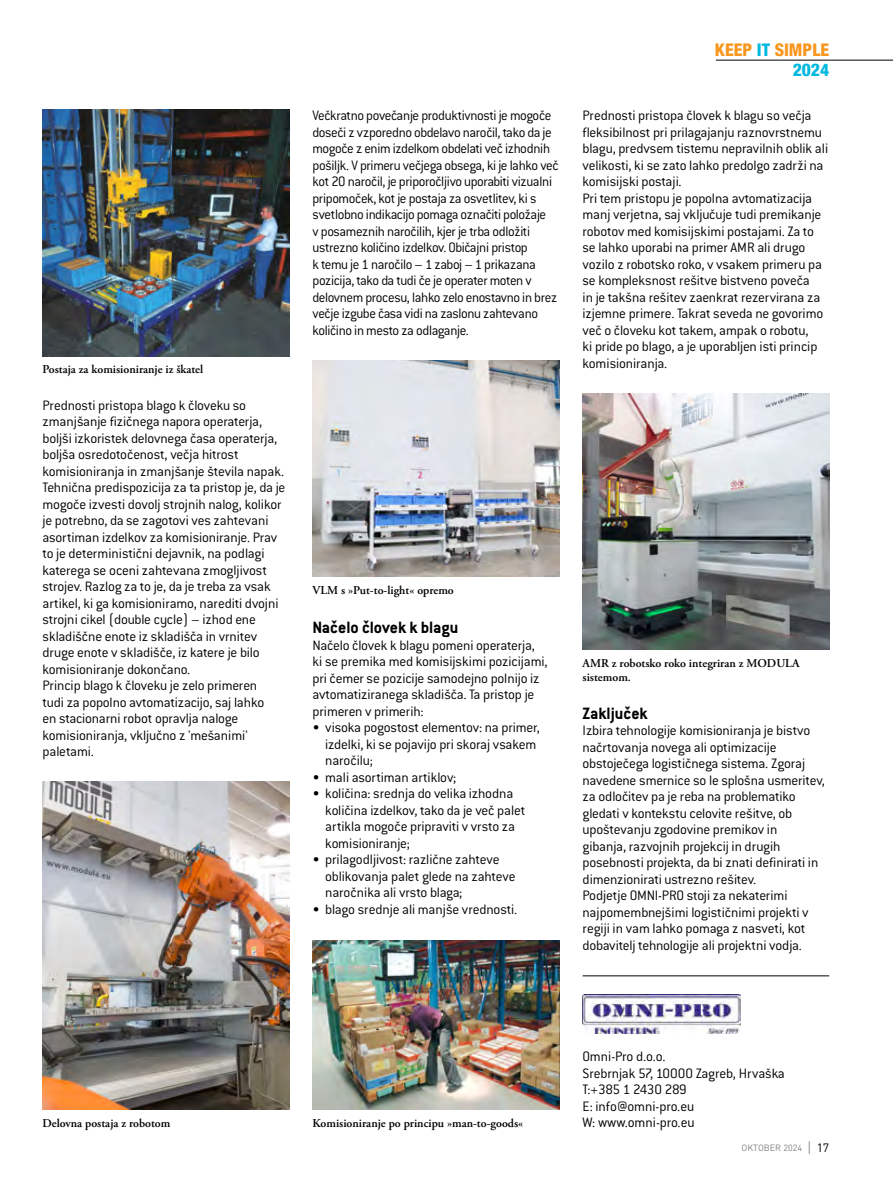
<style>
.page{position:relative;width:893px;height:1191px;background:#fff}
.page>*{position:absolute;margin:0;border:0;box-sizing:border-box;transform-origin:0 0}
.t1{font:700 18px "Conduit ITCW02";color:#000}
.t2{font:800 condensed 17.55px/19.6px "Helvetica Neue LT Pro";color:#f8961d;text-align:right}
.t3{font:300 15px/16.5px "Conduit ITCW02";letter-spacing:-.015em;color:#000}
.t4{font:600 12px/13.5px "Adobe Garamond Pro";color:#000}
.t5{font:9px "DIN";color:#808285}
.s1{color:#00b8de}
.s2{font-family:"Conduit ITCW02";font-weight:300;font-size:20.4px}
.s3{font-size:12px;color:#000}
</style>
<div class="page">
<hr style="left:583px;top:975px;width:246px;height:1px;background:#000">
<hr style="left:716px;top:60px;width:177px;height:1px;background:#000">
<img style="left:43px;top:109px;width:246px;height:247px">
<img style="left:43px;top:781px;width:246px;height:328px">
<img style="left:313px;top:360px;width:246px;height:217px">
<img style="left:583px;top:393px;width:246px;height:257px">
<img style="left:313px;top:940px;width:246px;height:169px">
<img style="left:583px;top:994px;width:157px;height:39px">
<p class="t4" style="left:43px;top:363px;width:162px">Postaja za komisioniranje iz škatel</p>
<p class="t3" style="left:43px;top:397px;width:244px">Prednosti pristopa blago k človeku so zmanjšanje fizičnega napora operaterja, boljši izkoristek delovnega časa operaterja, boljša osredotočenost, večja hitrost komisioniranja in zmanjšanje števila napak.<br>Tehnična predispozicija za ta pristop je, da je mogoče izvesti dovolj strojnih nalog, kolikor je potrebno, da se zagotovi ves zahtevani asortiman izdelkov za komisioniranje. Prav to je deterministični dejavnik, na podlagi katerega se oceni zahtevana zmogljivost strojev. Razlog za to je, da je treba za vsak artikel, ki ga komisioniramo, narediti dvojni strojni cikel (double cycle) – izhod ene skladiščne enote iz skladišča in vrnitev druge enote v skladišče, iz katere je bilo komisioniranje dokončano.<br>Princip blago k človeku je zelo primeren<br>tudi za popolno avtomatizacijo, saj lahko<br>en stacionarni robot opravlja naloge komisioniranja, vključno z 'mešanimi' paletami.</p>
<p class="t3" style="left:313px;top:107px;width:248px">Večkratno povečanje produktivnosti je mogoče doseči z vzporedno obdelavo naročil, tako da je mogoče z enim izdelkom obdelati več izhodnih pošiljk. V primeru večjega obsega, ki je lahko več kot 20 naročil, je priporočljivo uporabiti vizualni pripomoček, kot je postaja za osvetlitev, ki s svetlobno indikacijo pomaga označiti položaje<br>v posameznih naročilih, kjer je trba odložiti ustrezno količino izdelkov. Običajni pristop<br>k temu je 1 naročilo – 1 zaboj – 1 prikazana pozicija, tako da tudi če je operater moten v delovnem procesu, lahko zelo enostavno in brez večje izgube časa vidi na zaslonu zahtevano količino in mesto za odlaganje.</p>
<p class="t2" style="left:715px;top:40px;width:116px">KEEP <span class="s1">IT</span> SIMPLE<br><span class="s1">2024</span></p>
<p class="t3" style="left:583px;top:107px;width:247px">Prednosti pristopa človek k blagu so večja fleksibilnost pri prilagajanju raznovrstnemu blagu, predvsem tistemu nepravilnih oblik ali velikosti, ki se zato lahko predolgo zadrži na komisijski postaji.<br>Pri tem pristopu je popolna avtomatizacija manj verjetna, saj vključuje tudi premikanje robotov med komisijskimi postajami. Za to se lahko uporabi na primer AMR ali drugo vozilo z robotsko roko, v vsakem primeru pa se kompleksnost rešitve bistveno poveča<br>in je takšna rešitev zaenkrat rezervirana za izjemne primere. Takrat seveda ne govorimo več o človeku kot takem, ampak o robotu,<br>ki pride po blago, a je uporabljen isti princip komisioniranja.</p>
<p class="t4" style="left:313px;top:583px;width:143px">VLM s »Put-to-light« opremo</p>
<p class="t1" style="left:313px;top:617px;width:147px">Načelo človek k blagu</p>
<p class="t3" style="left:313px;top:637px;width:237px">Načelo človek k blagu pomeni operaterja, ki se premika med komisijskimi pozicijami, pri čemer se pozicije samodejno polnijo iz avtomatiziranega skladišča. Ta pristop je primeren v primerih:</p>
<p class="t3" style="left:325px;top:719px;width:216px;text-indent:-13px">• visoka pogostost elementov: na primer, izdelki, ki se pojavijo pri skoraj vsakem naročilu;</p>
<p class="t3" style="left:313px;top:769px;width:145px">• mali asortiman artiklov;</p>
<p class="t3" style="left:325px;top:785px;width:202px;text-indent:-13px">• količina: srednja do velika izhodna količina izdelkov, tako da je več palet artikla mogoče pripraviti v vrsto za komisioniranje;</p>
<p class="t3" style="left:325px;top:851px;width:192px;text-indent:-13px">• prilagodljivost: različne zahteve oblikovanja palet glede na zahteve naročnika ali vrsto blaga;</p>
<p class="t3" style="left:313px;top:901px;width:206px">• blago srednje ali manjše vrednosti.</p>
<p class="t4" style="left:583px;top:656px;width:219px">AMR z robotsko roko integriran z MODULA sistemom.</p>
<p class="t1" style="left:583px;top:703px;width:67px">Zaključek</p>
<p class="t3" style="left:583px;top:722px;width:244px">Izbira tehnologije komisioniranja je bistvo načrtovanja novega ali optimizacije obstoječega logističnega sistema. Zgoraj navedene smernice so le splošna usmeritev, za odločitev pa je reba na problematiko gledati v kontekstu celovite rešitve, ob upoštevanju zgodovine premikov in<br>gibanja, razvojnih projekcij in drugih posebnosti projekta, da bi znati definirati in dimenzionirati ustrezno rešitev.<br>Podjetje OMNI-PRO stoji za nekaterimi najpomembnejšimi logističnimi projekti v regiji in vam lahko pomaga z nasveti, kot dobavitelj tehnologije ali projektni vodja.</p>
<p class="t4" style="left:43px;top:1116px;width:129px">Delovna postaja z robotom</p>
<p class="t4" style="left:313px;top:1116px;width:212px">Komisioniranje po principu »man-to-goods«</p>
<p class="t3" style="left:583px;top:1048px;width:204px">Omni-Pro d.o.o.<br>Srebrnjak 57, 10000 Zagreb, Hrvaška<br>T:+385 1 2430 289<br>E: info@omni-pro.eu<br>W: www.omni-pro.eu</p>
<p class="t5" style="left:741px;top:1142px;width:89px">OKTOBER 2024 <span class="s2">l</span> <span class="s3">17</span></p>
</div>
